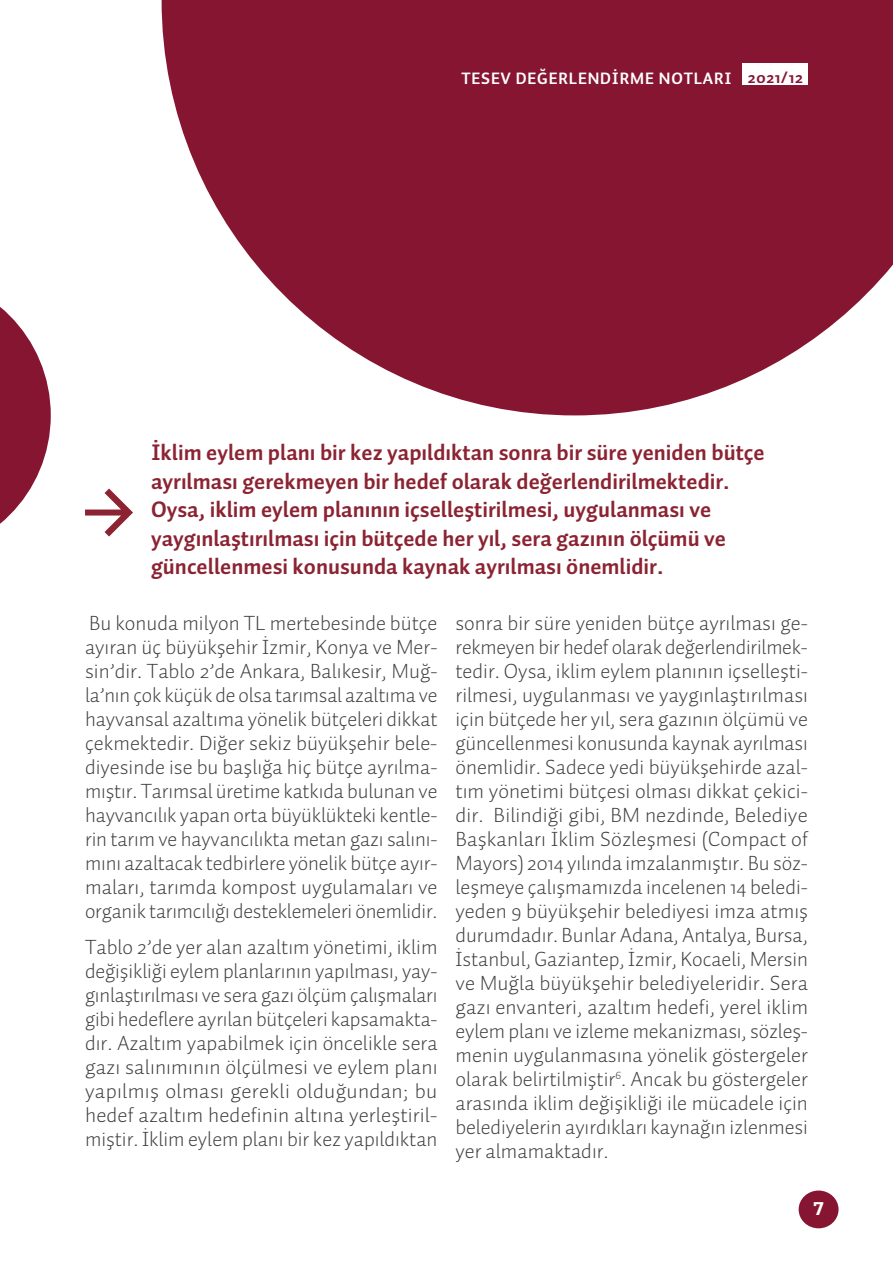
<style>
.page{position:relative;width:893px;height:1263px;background:#fff}
.page>*{position:absolute;margin:0;border:0;box-sizing:border-box;transform-origin:0 0}
.Paragraf_Stili_1{font:700 22.5px/28.5px "Auto 2 TR";color:#8b2332}
._2020_FES_Normal_TR{font:300 21px/24px "Auto 2 TR";letter-spacing:-.005em;color:#3e3e3f;text-align:justify}
.Paragraf_Stili_1-2{font:600 18px "Produkt";color:#fff}
.t1{font:700 16.65px "Auto 2 TR";letter-spacing:.05em;color:#861531}
.t2{font:700 16.5px "Auto 2 TR";letter-spacing:.05em;color:#fff}
</style>
<div class="page">
<svg style="left:162px;top:0;width:731px;height:415px;fill:#861531"></svg>
<svg style="left:0;top:307px;width:51px;height:217px"></svg>
<div style="left:799px;top:1190px;width:39px;height:38px;background:#861531;border-radius:50%"></div>
<div style="left:743px;top:64px;width:65px;height:21px;background:#fff"></div>
<svg style="left:85px;top:488px;width:48px;height:48px"></svg>
<p class="t2" style="left:461px;top:68px;width:272px">TESEV DEĞERLENDİRME NOTLARI</p>
<p class="t1" style="left:748px;top:66px;width:56px">2021/12</p>
<p class="Paragraf_Stili_1" style="left:151px;top:439px;width:615px">İklim eylem planı bir kez yapıldıktan sonra bir süre yeniden bütçe ayrılması gerekmeyen bir hedef olarak değerlendirilmektedir.<br>Oysa, iklim eylem planının içselleştirilmesi, uygulanması ve yaygınlaştırılması için bütçede her yıl, sera gazının ölçümü ve güncellenmesi konusunda kaynak ayrılması önemlidir.</p>
<p class="_2020_FES_Normal_TR" style="left:85px;top:611px;width:354px">Bu konuda milyon TL mertebesinde bütçe ayıran üç büyükşehir İzmir, Konya ve Mer&shy;sin’dir. Tablo 2’de Ankara, Balıkesir, Muğ&shy;la’nın çok küçük de olsa tarımsal azaltıma ve hayvansal azaltıma yönelik bütçeleri dikkat çekmektedir. Diğer sekiz büyükşehir bele&shy;diyesinde ise bu başlığa hiç bütçe ayrılma&shy;mıştır. Tarımsal üretime katkıda bulunan ve hayvancılık yapan orta büyüklükteki kentle&shy;rin tarım ve hayvancılıkta metan gazı salını&shy;mını azaltacak tedbirlere yönelik bütçe ayır&shy;maları, tarımda kompost uygulamaları ve organik tarımcılığı desteklemeleri önemlidir.</p>
<p class="_2020_FES_Normal_TR" style="left:85px;top:935px;width:354px">Tablo 2’de yer alan azaltım yönetimi, iklim değişikliği eylem planlarının yapılması, yay&shy;gınlaştırılması ve sera gazı ölçüm çalışmaları gibi hedeflere ayrılan bütçeleri kapsamakta&shy;dır. Azaltım yapabilmek için öncelikle sera gazı salınımının ölçülmesi ve eylem planı yapılmış olması gerekli olduğundan; bu hedef azaltım hedefinin altına yerleştiril&shy;miştir. İklim eylem planı bir kez yapıldıktan</p>
<p class="_2020_FES_Normal_TR" style="left:455px;top:611px;width:354px">sonra bir süre yeniden bütçe ayrılması ge&shy;rekmeyen bir hedef olarak değerlendirilmek&shy;tedir. Oysa, iklim eylem planının içselleşti&shy;rilmesi, uygulanması ve yaygınlaştırılması için bütçede her yıl, sera gazının ölçümü ve güncellenmesi konusunda kaynak ayrılması önemlidir. Sadece yedi büyükşehirde azal&shy;tım yönetimi bütçesi olması dikkat çekici&shy;dir. Bilindiği gibi, BM nezdinde, Belediye Başkanları İklim Sözleşmesi (Compact of Mayors) 2014 yılında imzalanmıştır. Bu söz&shy;leşmeye çalışmamızda incelenen 14 beledi&shy;yeden 9 büyükşehir belediyesi imza atmış durumdadır. Bunlar Adana, Antalya, Bursa, İstanbul, Gaziantep, İzmir, Kocaeli, Mersin ve Muğla büyükşehir belediyeleridir. Sera gazı envanteri, azaltım hedefi, yerel iklim eylem planı ve izleme mekanizması, sözleş&shy;menin uygulanmasına yönelik göstergeler olarak belirtilmiştir<sup>6</sup>. Ancak bu göstergeler arasında iklim değişikliği ile mücadele için belediyelerin ayırdıkları kaynağın izlenmesi yer almamaktadır.</p>
<p class="Paragraf_Stili_1-2" style="left:813px;top:1196px;width:12px">7</p>
</div>
